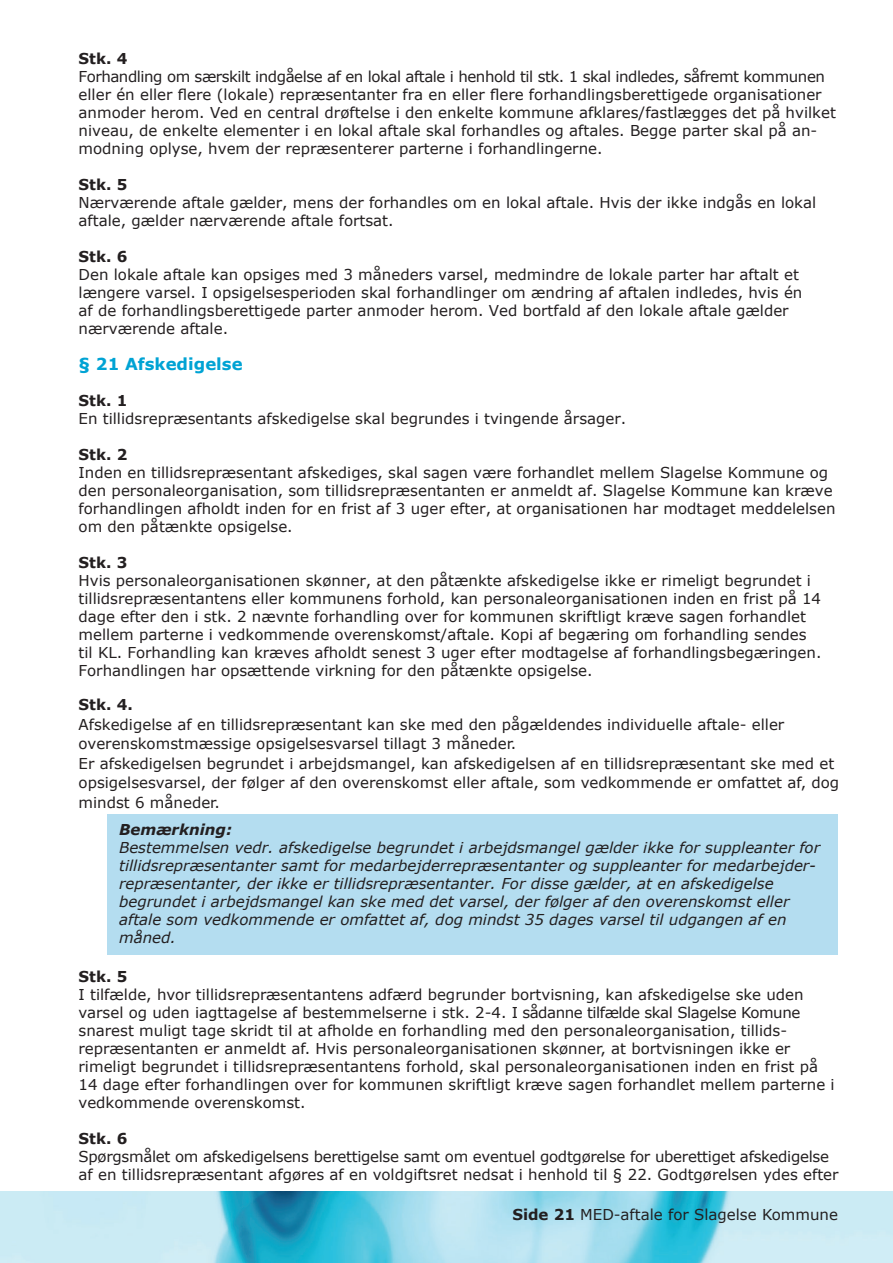
<style>
.page{position:relative;width:893px;height:1263px;background:#fff}
.page>*{position:absolute;margin:0;border:0;box-sizing:border-box;transform-origin:0 0}
.t1{font:700 16.5px "Verdana";color:#00a3d4}
.t2{font:15px/18px "Verdana";color:#231f20}
.t3{font:italic 15px "Verdana";color:#231f20}
.t4{font:15px/18px "Verdana";letter-spacing:-.02em;color:#231f20}
.t5{font:700 15px "Verdana";color:#231f20}
.t6{font:italic 700 15px "Verdana";color:#231f20}
.s1{font-weight:700}
</style>
<div class="page">
<div style="left:107px;top:814px;width:731px;height:141px;background:#b4ddf0"></div>
<img style="left:0;top:1192px;width:893px;height:71px">
<p class="t5" style="left:79px;top:48px;width:50px">Stk. 4</p>
<p class="t2" style="left:79px;top:67px;width:759px">Forhandling om særskilt indgåelse af en lokal aftale i henhold til stk. 1 skal indledes, såfremt kommunen eller én eller flere (lokale) repræsentanter fra en eller flere forhandlingsberettigede organisationer anmoder herom. Ved en central drøftelse i den enkelte kommune afklares/fastlægges det på hvilket niveau, de enkelte elementer i en lokal aftale skal forhandles og aftales. Begge parter skal på an&shy;modning oplyse, hvem der repræsenterer parterne i forhandlingerne.</p>
<p class="t5" style="left:79px;top:174px;width:50px">Stk. 5</p>
<p class="t2" style="left:79px;top:193px;width:739px">Nærværende aftale gælder, mens der forhandles om en lokal aftale. Hvis der ikke indgås en lokal aftale, gælder nærværende aftale fortsat.</p>
<h5 class="t5" style="left:79px;top:246px;width:50px">Stk. 6</h5>
<p class="t2" style="left:79px;top:265px;width:725px">Den lokale aftale kan opsiges med 3 måneders varsel, medmindre de lokale parter har aftalt et længere varsel. I opsigelsesperioden skal forhandlinger om ændring af aftalen indledes, hvis én af de forhandlingsberettigede parter anmoder herom. Ved bortfald af den lokale aftale gælder nærværende aftale.</p>
<p class="t1" style="left:79px;top:352px;width:166px">§ 21 Afskedigelse</p>
<p class="t5" style="left:79px;top:390px;width:50px">Stk. 1</p>
<p class="t2" style="left:79px;top:409px;width:549px">En tillidsrepræsentants afskedigelse skal begrundes i tvingende årsager.</p>
<p class="t5" style="left:79px;top:444px;width:50px">Stk. 2</p>
<p class="t2" style="left:79px;top:463px;width:758px">Inden en tillidsrepræsentant afskediges, skal sagen være forhandlet mellem Slagelse Kommune og den personaleorganisation, som tillidsrepræsentanten er anmeldt af. Slagelse Kommune kan kræve forhandlingen afholdt inden for en frist af 3 uger efter, at organisationen har modtaget meddelelsen</p>
<p class="t2" style="left:79px;top:517px;width:216px">om den påtænkte opsigelse.</p>
<p class="t5" style="left:79px;top:552px;width:50px">Stk. 3</p>
<p class="t2" style="left:79px;top:571px;width:744px">Hvis personaleorganisationen skønner, at den påtænkte afskedigelse ikke er rimeligt begrundet i tillidsrepræsentantens eller kommunens forhold, kan personaleorganisationen inden en frist på 14 dage efter den i stk. 2 nævnte forhandling over for kommunen skriftligt kræve sagen forhandlet mellem parterne i vedkommende overenskomst/aftale. Kopi af begæring om forhandling sendes til KL. Forhandling kan kræves afholdt senest 3 uger efter modtagelse af forhandlingsbegæringen.<br>Forhandlingen har opsættende virkning for den påtænkte opsigelse.</p>
<p class="t5" style="left:79px;top:694px;width:56px">Stk. 4.</p>
<p class="t2" style="left:79px;top:714px;width:762px;line-height:19.5px">Afskedigelse af en tillidsrepræsentant kan ske med den pågældendes individuelle aftale- eller overenskomstmæssige opsigelsesvarsel tillagt 3 måneder.<br>Er afskedigelsen begrundet i arbejdsmangel, kan afskedigelsen af en tillidsrepræsentant ske med et opsigelsesvarsel, der følger af den overenskomst eller aftale, som vedkommende er omfattet af, dog</p>
<p class="t2" style="left:79px;top:793px;width:143px">mindst 6 måneder.</p>
<h5 class="t6" style="left:119px;top:819px;width:115px">Bemærkning:</h5>
<p class="t3" style="left:119px;top:837px;width:702px">Bestemmelsen vedr. afskedigelse begrundet i arbejdsmangel gælder ikke for suppleanter for</p>
<p class="t3" style="left:119px;top:855px;width:698px">tillidsrepræsentanter samt for medarbejderrepræsentanter og suppleanter for medarbejder-</p>
<p class="t3" style="left:119px;top:873px;width:656px">repræsentanter, der ikke er tillidsrepræsentanter. For disse gælder, at en afskedigelse</p>
<p class="t3" style="left:119px;top:891px;width:672px">begrundet i arbejdsmangel kan ske med det varsel, der følger af den overenskomst eller</p>
<p class="t3" style="left:119px;top:909px;width:669px">aftale som vedkommende er omfattet af, dog mindst 35 dages varsel til udgangen af en</p>
<p class="t3" style="left:119px;top:927px;width:58px">måned.</p>
<p class="t5" style="left:79px;top:966px;width:50px">Stk. 5</p>
<p class="t2" style="left:79px;top:985px;width:758px">I tilfælde, hvor tillidsrepræsentantens adfærd begrunder bortvisning, kan afskedigelse ske uden varsel og uden iagttagelse af bestemmelserne i stk. 2-4. I sådanne tilfælde skal Slagelse Komune snarest muligt tage skridt til at afholde en forhandling med den personaleorganisation, tillids&shy;repræsentanten er anmeldt af. Hvis personaleorganisationen skønner, at bortvisningen ikke er rimeligt begrundet i tillidsrepræsentantens forhold, skal personaleorganisationen inden en frist på 14 dage efter forhandlingen over for kommunen skriftligt kræve sagen forhandlet mellem parterne i vedkommende overenskomst.</p>
<h5 class="t5" style="left:79px;top:1128px;width:50px">Stk. 6</h5>
<p class="t4" style="left:79px;top:1147px;width:761px">Spørgsmålet om afskedigelsens berettigelse samt om eventuel godtgørelse for uberettiget afskedigelse af en tillidsrepræsentant afgøres af en voldgiftsret nedsat i henhold til § 22. Godtgørelsen ydes efter</p>
<p class="t2" style="left:512px;top:1206px;width:327px"><span class="s1">Side 21</span> MED-aftale for Slagelse Kommune</p>
</div>
